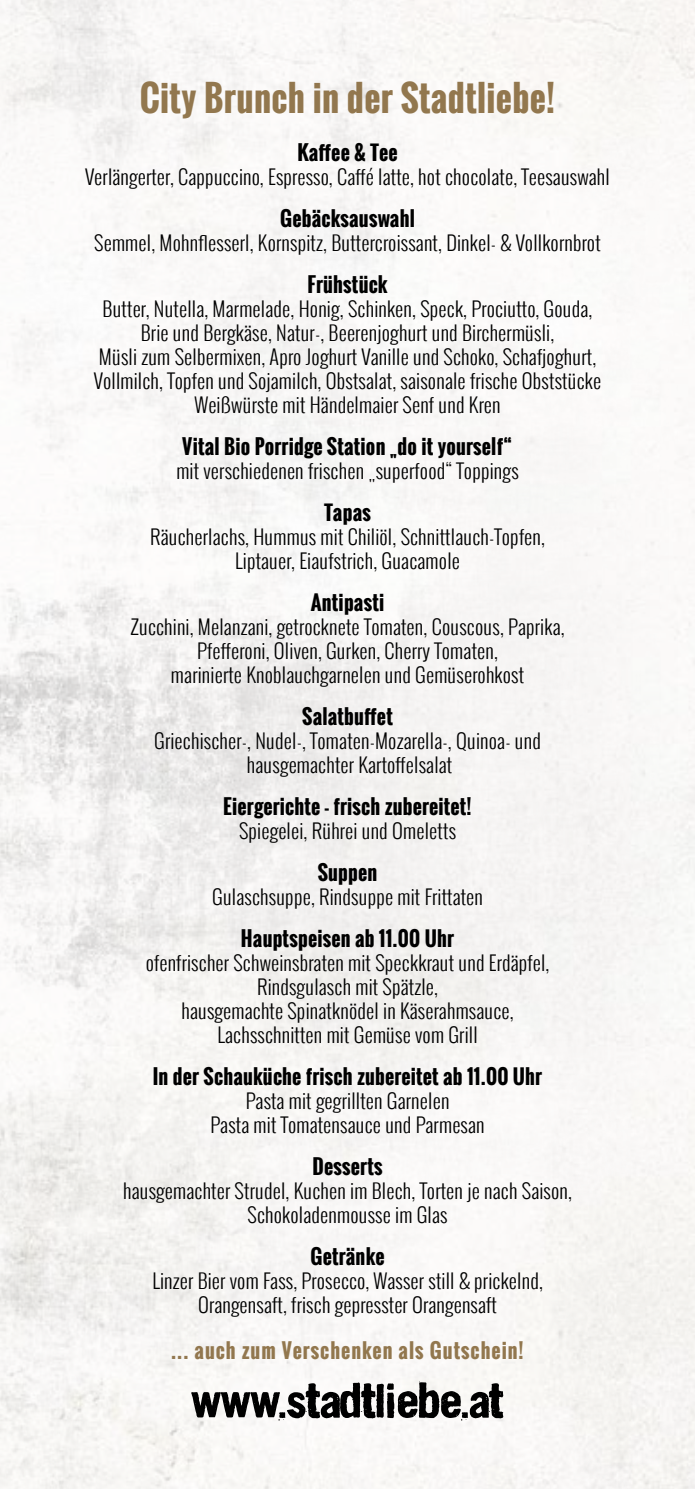
<style>
.page{position:relative;width:695px;height:1489px;background:#fff}
.page>*{position:absolute;margin:0;border:0;box-sizing:border-box;transform-origin:0 0}
.t1{font:75px "Dirt 2 Stickler";color:#000}
.t2{font:700 35px "Oswald";letter-spacing:.01em;color:#92774e}
.t3{font:300 20px/24px "Oswald";letter-spacing:.01em;color:#000;text-align:center}
.t4{font:700 20px "Oswald";letter-spacing:.01em;color:#000}
.t5{font:700 20px "Oswald";letter-spacing:.05em;color:#92774e}
</style>
<div class="page">
<h2 class="t2" style="left:140px;top:71px;width:417px">City Brunch in der Stadtliebe!</h2>
<p class="t4" style="left:297px;top:137px;width:102px">Kaffee &amp; Tee</p>
<p class="t3" style="left:85px;top:164px;width:526px">Verlängerter, Cappuccino, Espresso, Caffé latte, hot chocolate, Teesauswahl</p>
<p class="t4" style="left:280px;top:203px;width:136px">Gebäcksauswahl</p>
<p class="t3" style="left:94px;top:230px;width:508px">Semmel, Mohnflesserl, Kornspitz, Buttercroissant, Dinkel- &amp; Vollkornbrot</p>
<p class="t4" style="left:307px;top:269px;width:82px">Frühstück</p>
<p class="t3" style="left:94px;top:296px;width:508px">Butter, Nutella, Marmelade, Honig, Schinken, Speck, Prociutto, Gouda, Brie und Bergkäse, Natur-, Beerenjoghurt und Birchermüsli,<br>Müsli zum Selbermixen, Apro Joghurt Vanille und Schoko, Schafjoghurt, Vollmilch, Topfen und Sojamilch, Obstsalat, saisonale frische Obststücke Weißwürste mit Händelmaier Senf und Kren</p>
<p class="t4" style="left:182px;top:431px;width:332px">Vital Bio Porridge Station „do it yourself“</p>
<p class="t3" style="left:176px;top:458px;width:344px">mit verschiedenen frischen „superfood“ Toppings</p>
<p class="t4" style="left:324px;top:497px;width:48px">Tapas</p>
<p class="t3" style="left:150px;top:524px;width:396px">Räucherlachs, Hummus mit Chiliöl, Schnittlauch-Topfen,<br>Liptauer, Eiaufstrich, Guacamole</p>
<p class="t4" style="left:311px;top:587px;width:75px">Antipasti</p>
<p class="t3" style="left:130px;top:614px;width:435px">Zucchini, Melanzani, getrocknete Tomaten, Couscous, Paprika,<br>Pfefferoni, Oliven, Gurken, Cherry Tomaten,<br>marinierte Knoblauchgarnelen und Gemüserohkost</p>
<p class="t4" style="left:302px;top:701px;width:92px">Salatbuffet</p>
<p class="t3" style="left:154px;top:728px;width:388px">Griechischer-, Nudel-, Tomaten-Mozarella-, Quinoa- und hausgemachter Kartoffelsalat</p>
<p class="t4" style="left:223px;top:791px;width:250px">Eiergerichte - frisch zubereitet!</p>
<p class="t3" style="left:239px;top:818px;width:218px">Spiegelei, Rührei und Omeletts</p>
<p class="t4" style="left:317px;top:857px;width:61px">Suppen</p>
<p class="t3" style="left:212px;top:884px;width:272px">Gulaschsuppe, Rindsuppe mit Frittaten</p>
<p class="t4" style="left:241px;top:923px;width:214px">Hauptspeisen ab 11.00 Uhr</p>
<p class="t3" style="left:146px;top:950px;width:405px">ofenfrischer Schweinsbraten mit Speckkraut und Erdäpfel, Rindsgulasch mit Spätzle,<br>hausgemachte Spinatknödel in Käserahmsauce, Lachsschnitten mit Gemüse vom Grill</p>
<p class="t4" style="left:153px;top:1061px;width:391px">In der Schauküche frisch zubereitet ab 11.00 Uhr</p>
<p class="t3" style="left:210px;top:1088px;width:275px">Pasta mit gegrillten Garnelen<br>Pasta mit Tomatensauce und Parmesan</p>
<p class="t4" style="left:312px;top:1151px;width:72px">Desserts</p>
<p class="t3" style="left:123px;top:1178px;width:450px">hausgemachter Strudel, Kuchen im Blech, Torten je nach Saison,<br>Schokoladenmousse im Glas</p>
<p class="t4" style="left:310px;top:1241px;width:75px">Getränke</p>
<p class="t3" style="left:152px;top:1268px;width:392px">Linzer Bier vom Fass, Prosecco, Wasser still &amp; prickelnd,<br>Orangensaft, frisch gepresster Orangensaft</p>
<p class="t5" style="left:171px;top:1335px;width:354px">... auch zum Verschenken als Gutschein!</p>
<h1 class="t1" style="left:191px;top:1347px;width:314px">www.stadtliebe.at</h1>
</div>
